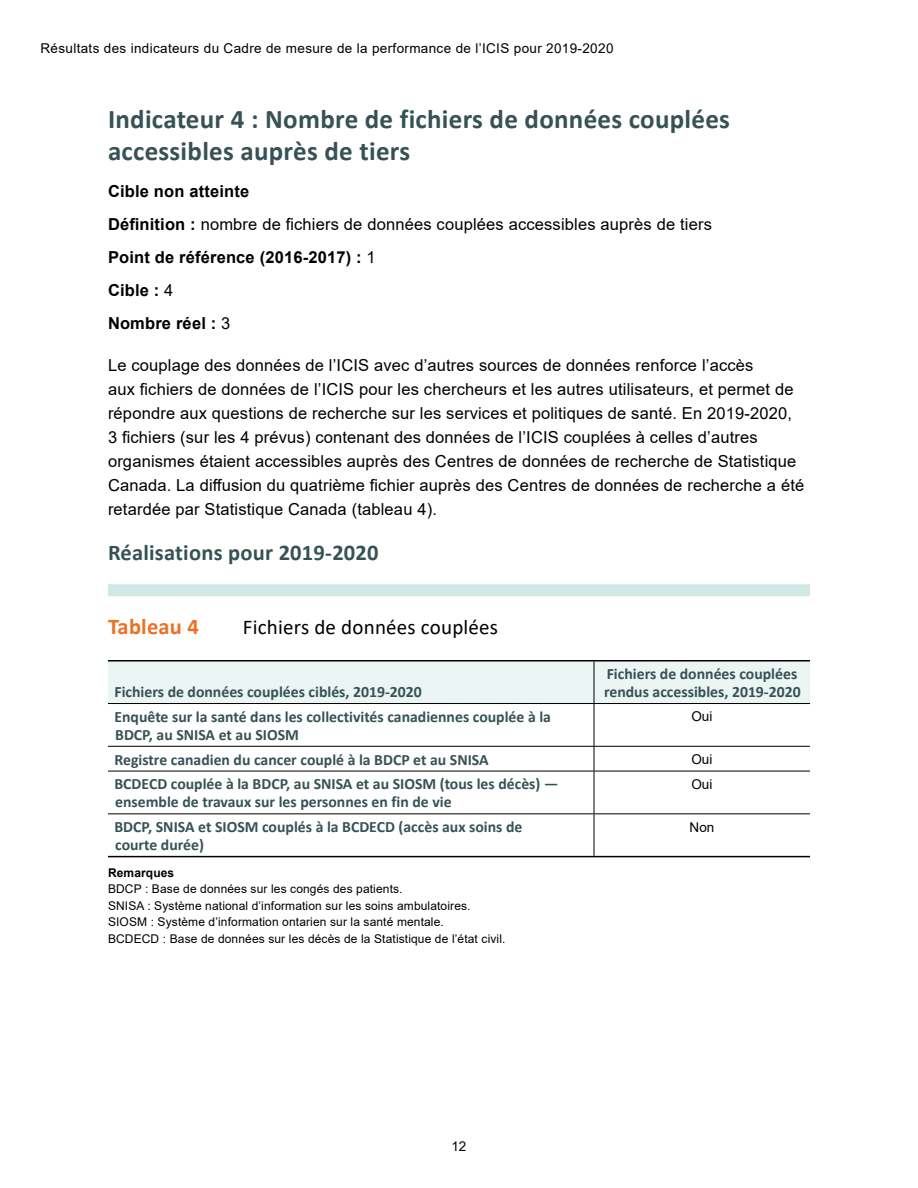
<style>
.page{position:relative;width:918px;height:1188px;background:#fff}
.page>*{position:absolute;margin:0;border:0;box-sizing:border-box;transform-origin:0 0}
.H3{font:700 27px/31.5px "Calibri";letter-spacing:.01em;color:#365254}
.H4{font:700 22.5px "Calibri";letter-spacing:.01em;color:#365254}
.title_tableFR-wide{font:700 22.5px "Calibri";letter-spacing:.01em;color:#ed7024}
.title_tableFR-wide-2{font:21px "Calibri";letter-spacing:.01em;color:#000}
.body{font:16.5px/24px "Arial";letter-spacing:.01em;color:#000}
.body-2{font:700 16.5px "Arial";letter-spacing:.01em;color:#000}
.header_side2{font:700 15.75px/18px "Calibri";color:#365254}
.header_top1{font:700 15.75px/18px "Calibri";color:#365254}
.body-3{font:13.5px "Arial";letter-spacing:.025em;color:#000}
.note_B4src{font:12px "Arial";letter-spacing:.01em;color:#000}
.note_src_title{font:700 12px "Arial";letter-spacing:.01em;color:#000}
.s1{font-weight:700}
.s2{font-weight:400}
</style>
<div class="page">
<div style="left:108px;top:584px;width:702px;height:12px;background:#cfe8e3"></div>
<div style="left:108px;top:662px;width:702px;height:41px;background:#ebf5f3"></div>
<hr style="left:594px;top:662px;width:1px;height:41px;background:#000">
<hr style="left:108px;top:746px;width:486px;height:1px;background:#000">
<hr style="left:594px;top:746px;width:216px;height:1px;background:#000">
<hr style="left:108px;top:771px;width:486px;height:1px;background:#000">
<hr style="left:594px;top:771px;width:216px;height:1px;background:#000">
<hr style="left:108px;top:813px;width:486px;height:1px;background:#000">
<hr style="left:594px;top:813px;width:216px;height:1px;background:#000">
<hr style="left:108px;top:660px;width:486px;height:2px;background:#000">
<hr style="left:594px;top:660px;width:216px;height:2px;background:#000">
<hr style="left:108px;top:703px;width:486px;height:1px;background:#000">
<hr style="left:594px;top:703px;width:216px;height:1px;background:#000">
<hr style="left:594px;top:704px;width:1px;height:42px;background:#000">
<svg style="left:594px;top:747px;width:1px;height:24px"></svg>
<hr style="left:594px;top:771px;width:1px;height:42px;background:#000">
<hr style="left:594px;top:814px;width:1px;height:42px;background:#000">
<hr style="left:108px;top:856px;width:486px;height:1px;background:#000">
<hr style="left:594px;top:856px;width:216px;height:1px;background:#000">
<p class="body-3" style="left:40px;top:38px;width:575px">Résultats des indicateurs du Cadre de mesure de la performance de l’ICIS pour 2019-2020</p>
<h4 class="H3" style="left:108px;top:103px;width:624px">Indicateur 4 : Nombre de fichiers de données couplées accessibles auprès de tiers</h4>
<p class="body-2" style="left:108px;top:180px;width:143px">Cible non atteinte</p>
<p class="body" style="left:108px;top:212px;width:606px"><span class="s1">Définition :</span> nombre de fichiers de données couplées accessibles auprès de tiers</p>
<p class="body-2" style="left:108px;top:246px;width:269px">Point de référence (2016-2017) : <span class="s2">1</span></p>
<p class="body-2" style="left:108px;top:279px;width:67px">Cible : <span class="s2">4</span></p>
<p class="body-2" style="left:108px;top:312px;width:124px">Nombre réel : <span class="s2">3</span></p>
<p class="body" style="left:108px;top:353px;width:698px">Le couplage des données de l’ICIS avec d’autres sources de données renforce l’accès<br>aux fichiers de données de l’ICIS pour les chercheurs et les autres utilisateurs, et permet de répondre aux questions de recherche sur les services et politiques de santé. En 2019-2020, 3 fichiers (sur les 4 prévus) contenant des données de l’ICIS couplées à celles d’autres organismes étaient accessibles auprès des Centres de données de recherche de Statistique Canada. La diffusion du quatrième fichier auprès des Centres de données de recherche a été retardée par Statistique Canada (tableau 4).</p>
<h5 class="H4" style="left:108px;top:537px;width:272px">Réalisations pour 2019-2020</h5>
<p class="title_tableFR-wide" style="left:108px;top:610px;width:92px">Tableau 4</p>
<p class="title_tableFR-wide-2" style="left:243px;top:612px;width:257px">Fichiers de données couplées</p>
<p class="header_top1" style="left:114px;top:683px;width:309px">Fichiers de données couplées ciblés, 2019-2020</p>
<p class="header_top1" style="left:604px;top:665px;width:198px">Fichiers de données couplées rendus accessibles, 2019-2020</p>
<p class="header_side2" style="left:114px;top:707px;width:438px">Enquête sur la santé dans les collectivités canadiennes couplée à la<br>BDCP, au SNISA et au SIOSM</p>
<p class="body-3" style="left:691px;top:707px;width:23px">Oui</p>
<p class="header_side2" style="left:114px;top:750px;width:376px">Registre canadien du cancer couplé à la BDCP et au SNISA</p>
<p class="body-3" style="left:691px;top:750px;width:23px">Oui</p>
<p class="header_side2" style="left:114px;top:775px;width:445px">BCDECD couplée à la BDCP, au SNISA et au SIOSM (tous les décès) — ensemble de travaux sur les personnes en fin de vie</p>
<p class="body-3" style="left:691px;top:775px;width:23px">Oui</p>
<p class="header_side2" style="left:114px;top:818px;width:410px">BDCP, SNISA et SIOSM couplés à la BCDECD (accès aux soins de courte durée)</p>
<p class="body-3" style="left:690px;top:818px;width:26px">Non</p>
<p class="note_src_title" style="left:108px;top:864px;width:68px">Remarques</p>
<p class="note_B4src" style="left:108px;top:881px;width:296px">BDCP : Base de données sur les congés des patients.</p>
<p class="note_B4src" style="left:108px;top:897px;width:364px">SNISA : Système national d’information sur les soins ambulatoires.</p>
<p class="note_B4src" style="left:108px;top:914px;width:337px">SIOSM : Système d’information ontarien sur la santé mentale.</p>
<p class="note_B4src" style="left:108px;top:930px;width:399px">BCDECD : Base de données sur les décès de la Statistique de l’état civil.</p>
<p class="body-3" style="left:451px;top:1137px;width:17px">12</p>
</div>
